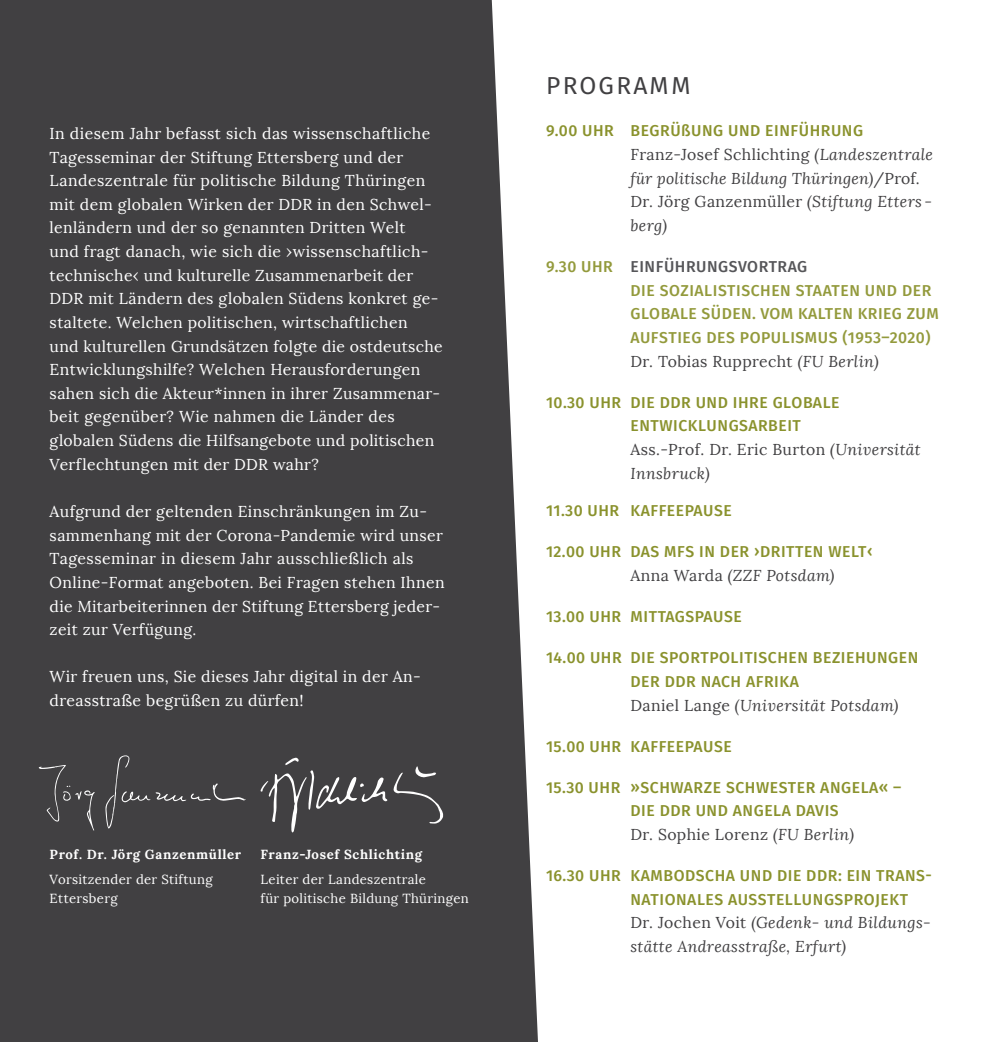
<style>
.page{position:relative;width:983px;height:1042px;background:#fff}
.page>*{position:absolute;margin:0;border:0;box-sizing:border-box;transform-origin:0 0}
.t1{font:24.5px "Fira Sans";letter-spacing:.09em;color:#414042}
.t2{font:15.75px/23.6px "Lora";letter-spacing:.025em;color:#fff}
.t3{font:500 15.75px/23.6px "Fira Sans";letter-spacing:.035em;color:#8a922d}
.t4{font:italic 15.75px/23.6px "Lora";letter-spacing:.025em;color:#414042}
.t5{font:500 15.75px/23.6px "Fira Sans";letter-spacing:.035em;color:#939a3c}
.t6{font:15.75px/23.6px "Lora";letter-spacing:.025em;color:#414042}
.t7{font:13.12px/19.2px "Lora";letter-spacing:.025em;color:#fff}
.t8{font:700 13.12px "Lora";letter-spacing:.05em;color:#fff}
.s1{font-style:normal}
.s2{color:#565659}
.s3{font-style:italic}
</style>
<div class="page">
<div style="left:0;top:0;width:538px;height:1042px;background:#414042"></div>
<svg style="left:105px;top:755px;width:45px;height:73px;background:#4b4a4c"></svg>
<svg style="left:156px;top:783px;width:90px;height:18px;background:#545455"></svg>
<svg style="left:39px;top:765px;width:56px;height:65px;background:#4c4b4d"></svg>
<svg style="left:393px;top:766px;width:50px;height:57px;background:#525153"></svg>
<svg style="left:260px;top:758px;width:127px;height:74px;background:#555456"></svg>
<p class="t2" style="left:50px;top:122px;width:394px">In diesem Jahr befasst sich das wissenschaftliche Tagesseminar der Stiftung Ettersberg und der Landeszentrale für politische Bildung Thüringen mit dem globalen Wirken der DDR in den Schwel&shy;lenländern und der so genannten Dritten Welt<br>und fragt danach, wie sich die ›wissenschaftlich&shy;technische‹ und kulturelle Zusammenarbeit der DDR mit Ländern des globalen Südens konkret ge&shy;staltete. Welchen politischen, wirtschaftlichen<br>und kulturellen Grundsätzen folgte die ostdeutsche Entwicklungshilfe? Welchen Herausforderungen sahen sich die Akteur*innen in ihrer Zusammenar&shy;beit gegenüber? Wie nahmen die Länder des globalen Südens die Hilfsangebote und politischen Verflechtungen mit der DDR wahr?</p>
<p class="t2" style="left:50px;top:500px;width:396px">Aufgrund der geltenden Einschränkungen im Zu&shy;sammenhang mit der Corona-Pandemie wird unser Tagesseminar in diesem Jahr ausschließlich als Online-Format angeboten. Bei Fragen stehen Ihnen die Mitarbeiterinnen der Stiftung Ettersberg jeder&shy;zeit zur Verfügung.</p>
<p class="t2" style="left:50px;top:665px;width:372px">Wir freuen uns, Sie dieses Jahr digital in der An&shy;dreasstraße begrüßen zu dürfen!</p>
<p class="t8" style="left:50px;top:846px;width:193px">Prof. Dr. Jörg Ganzenmüller</p>
<p class="t7" style="left:50px;top:869px;width:164px">Vorsitzender der Stiftung<br>Ettersberg</p>
<p class="t8" style="left:260px;top:846px;width:163px">Franz-Josef Schlichting</p>
<p class="t7" style="left:260px;top:869px;width:210px">Leiter der Landeszentrale<br>für politische Bildung Thüringen</p>
<h1 class="t1" style="left:546px;top:68px;width:146px">PROGRAMM</h1>
<p class="t3" style="left:546px;top:120px;width:318px">9.00 UHR BEGRÜßUNG UND EINFÜHRUNG</p>
<p class="t4" style="left:630px;top:143px;width:304px"><span class="s1">Franz-Josef Schlichting</span> (Landeszentrale für politische Bildung Thüringen)<span class="s1">/Prof.<br>Dr. Jörg Ganzenmüller</span> (Stiftung Etters - berg)</p>
<p class="t5" style="left:630px;top:256px;width:310px;text-indent:-84px">9.30 UHR <span class="s2">EINFÜHRUNGSVORTRAG<br></span>DIE SOZIALISTISCHEN STAATEN UND DER GLOBALE SÜDEN. VOM KALTEN KRIEG ZUM AUFSTIEG DES POPULISMUS (1953–2020)</p>
<p class="t6" style="left:630px;top:349px;width:250px">Dr. Tobias Rupprecht <span class="s3">(FU Berlin)</span></p>
<p class="t3" style="left:630px;top:391px;width:210px;text-indent:-84px">10.30 UHR DIE DDR UND IHRE GLOBALE<br>ENTWICKLUNGSARBEIT</p>
<p class="t6" style="left:630px;top:438px;width:291px">Ass.-Prof. Dr. Eric Burton <span class="s3">(Universität<br>Innsbruck)</span></p>
<p class="t3" style="left:546px;top:500px;width:187px">11.30 UHR KAFFEEPAUSE</p>
<p class="t3" style="left:546px;top:541px;width:328px">12.00 UHR DAS MFS IN DER ›DRITTEN WELT‹</p>
<p class="t4" style="left:630px;top:564px;width:206px"><span class="s1">Anna Warda</span> (ZZF Potsdam)</p>
<p class="t3" style="left:546px;top:606px;width:197px">13.00 UHR MITTAGSPAUSE</p>
<p class="t3" style="left:630px;top:647px;width:289px;text-indent:-84px">14.00 UHR DIE SPORTPOLITISCHEN BEZIEHUNGEN<br>DER DDR NACH AFRIKA</p>
<p class="t4" style="left:630px;top:693px;width:269px"><span class="s1">Daniel Lange</span> (Universität Potsdam)</p>
<p class="t3" style="left:546px;top:735px;width:187px">15.00 UHR KAFFEEPAUSE</p>
<p class="t3" style="left:630px;top:776px;width:272px;text-indent:-84px">15.30 UHR »SCHWARZE SCHWESTER ANGELA« –<br>DIE DDR UND ANGELA DAVIS</p>
<p class="t6" style="left:630px;top:823px;width:225px">Dr. Sophie Lorenz <span class="s3">(FU Berlin)</span></p>
<p class="t3" style="left:630px;top:865px;width:303px;text-indent:-84px">16.30 UHR KAMBODSCHA UND DIE DDR: EIN TRANS-<br>NATIONALES AUSSTELLUNGSPROJEKT</p>
<p class="t4" style="left:630px;top:911px;width:302px"><span class="s1">Dr. Jochen Voit</span> (Gedenk- und Bildungs&shy;stätte Andreasstraße, Erfurt)</p>
</div>
